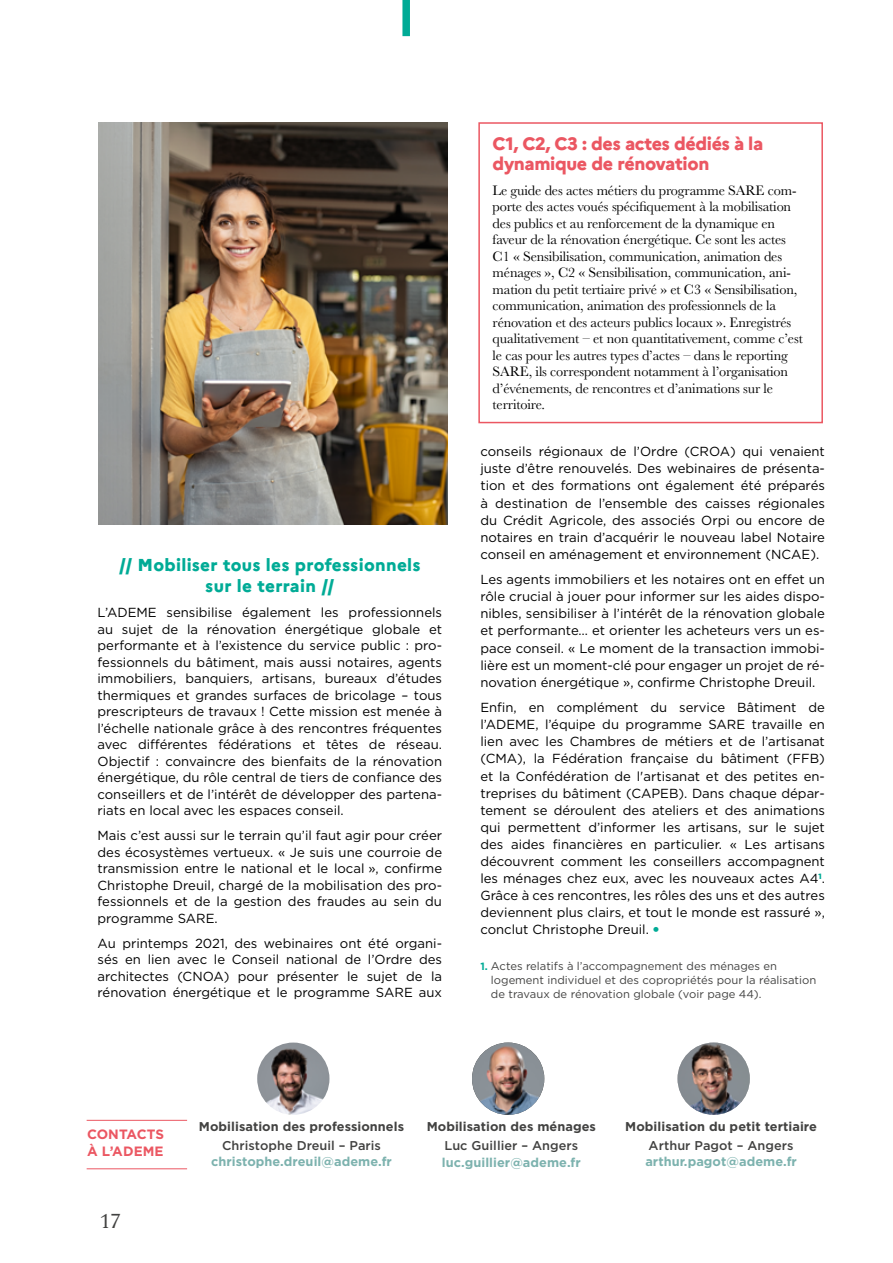
<style>
.page{position:relative;width:893px;height:1263px;background:#fff}
.page>*{position:absolute;margin:0;border:0;box-sizing:border-box;transform-origin:0 0}
.t1{font:21px "Spectral";color:#424241}
.t2{font:800 18px/19.5px "Marianne";letter-spacing:-.02em;color:#eb5762}
.t3{font:800 17.25px/21px "Marianne";letter-spacing:.02em;color:#00ab96;text-align:center}
.t4{font:14.25px/16.5px "Baskerville";letter-spacing:-.01em;color:#000}
.t5{font:700 13.5px/16.5px "Gotham";letter-spacing:.005em;color:#eb5762}
.t6{font:13.2px/17.1px "Gotham";color:#000;text-align:justify}
.t7{font:700 12.75px "Gotham";letter-spacing:.005em;color:#424241}
.t8{font:700 12.75px "Gotham";letter-spacing:.005em;color:#7cb2ae}
.t9{font:500 12.75px "Gotham";letter-spacing:.005em;color:#424241}
.t10{font:11.25px/14.1px "Gotham";color:#424241}
.s1{font-weight:900;color:#00ab96}
.s2{font-weight:700;font-size:10.5px;color:#00ab96}
</style>
<div class="page">
<div style="left:402px;top:0;width:8px;height:36px;background:#00ab96"></div>
<hr style="left:87px;top:1120px;width:100px;height:1px;background:#eb5762">
<hr style="left:87px;top:1168px;width:100px;height:1px;background:#eb5762">
<img style="left:257px;top:1042px;width:72px;height:73px;border-radius:36px">
<img style="left:472px;top:1042px;width:72px;height:73px;border-radius:36px">
<img style="left:677px;top:1042px;width:73px;height:73px;border-radius:36px">
<div style="left:478px;top:122px;width:345px;height:301px;border:2px solid #eb5762"></div>
<img style="left:99px;top:122px;width:349px;height:402px">
<h3 class="t3" style="left:119px;top:555px;width:303px">// Mobiliser tous les professionnels sur le terrain //</h3>
<p class="t6" style="left:98px;top:604px;width:346px;line-height:16.5px;text-align:left">L’ADEME sensibilise également les professionnels au sujet de la rénovation énergétique globale et performante et à l’existence du service public : pro&shy;fessionnels du bâtiment, mais aussi notaires, agents immobiliers, banquiers, artisans, bureaux d’études thermiques et grandes surfaces de bricolage – tous prescripteurs de travaux ! Cette mission est menée à l’échelle nationale grâce à des rencontres fréquentes avec différentes fédérations et têtes de réseau.<br>Objectif : convaincre des bienfaits de la rénovation énergétique, du rôle central de tiers de confiance des conseillers et de l’intérêt de développer des partena&shy;riats en local avec les espaces conseil.</p>
<p class="t6" style="left:98px;top:827px;width:346px;line-height:16.5px">Mais c’est aussi sur le terrain qu’il faut agir pour créer des écosystèmes vertueux. « Je suis une courroie de transmission entre le national et le local », confirme Christophe Dreuil, chargé de la mobilisation des pro&shy;fessionnels et de la gestion des fraudes au sein du programme SARE.</p>
<p class="t6" style="left:98px;top:935px;width:346px;line-height:16.5px">Au printemps 2021, des webinaires ont été organi&shy;sés en lien avec le Conseil national de l’Ordre des architectes (CNOA) pour présenter le sujet de la rénovation énergétique et le programme SARE aux</p>
<h2 class="t2" style="left:493px;top:134px;width:272px">C1, C2, C3 : des actes dédiés à la dynamique de rénovation</h2>
<p class="t4" style="left:493px;top:182px;width:312px">Le guide des actes métiers du programme SARE com&shy;porte des actes voués spécifiquement à la mobilisation des publics et au renforcement de la dynamique en faveur de la rénovation énergétique. Ce sont les actes C1 « Sensibilisation, communication, animation des ménages », C2 « Sensibilisation, communication, ani&shy;mation du petit tertiaire privé » et C3 « Sensibilisation, communication, animation des professionnels de la rénovation et des acteurs publics locaux ». Enregistrés qualitativement – et non quantitativement, comme c’est le cas pour les autres types d’actes – dans le reporting SARE, ils correspondent notamment à l’organisation d’événements, de rencontres et d’animations sur le territoire.</p>
<p class="t6" style="left:480px;top:443px;width:346px">conseils régionaux de l’Ordre (CROA) qui venaient juste d’être renouvelés. Des webinaires de présenta&shy;tion et des formations ont également été préparés à destination de l’ensemble des caisses régionales du Crédit Agricole, des associés Orpi ou encore de notaires en train d’acquérir le nouveau label Notaire conseil en aménagement et environnement (NCAE).</p>
<p class="t6" style="left:480px;top:571px;width:346px">Les agents immobiliers et les notaires ont en effet un rôle crucial à jouer pour informer sur les aides dispo&shy;nibles, sensibiliser à l’intérêt de la rénovation globale et performante… et orienter les acheteurs vers un es&shy;pace conseil. « Le moment de la transaction immobi&shy;lière est un moment-clé pour engager un projet de ré&shy;novation énergétique », confirme Christophe Dreuil.</p>
<p class="t6" style="left:480px;top:699px;width:346px;text-align:left">Enfin, en complément du service Bâtiment de l’ADEME, l’équipe du programme SARE travaille en lien avec les Chambres de métiers et de l’artisanat (CMA), la Fédération française du bâtiment (FFB) et la Confédération de l'artisanat et des petites en&shy;treprises du bâtiment (CAPEB). Dans chaque dépar&shy;tement se déroulent des ateliers et des animations qui permettent d’informer les artisans, sur le sujet des aides financières en particulier. « Les artisans découvrent comment les conseillers accompagnent les ménages chez eux, avec les nouveaux actes A4<sup>1</sup>.<br>Grâce à ces rencontres, les rôles des uns et des autres deviennent plus clairs, et tout le monde est rassuré », conclut Christophe Dreuil. <span class="s1">•</span></p>
<p class="t10" style="left:491px;top:958px;width:327px;text-indent:-11px"><span class="s2">1.</span> Actes relatifs à l’accompagnement des ménages en logement individuel et des copropriétés pour la réalisation de travaux de rénovation globale (voir page 44).</p>
<p class="t5" style="left:87px;top:1126px;width:79px">CONTACTS<br>À L’ADEME</p>
<h1 class="t1" style="left:100px;top:1205px;width:22px">17</h1>
<p class="t7" style="left:199px;top:1118px;width:207px">Mobilisation des professionnels</p>
<p class="t9" style="left:222px;top:1137px;width:160px">Christophe Dreuil – Paris</p>
<p class="t8" style="left:211px;top:1152px;width:182px">christophe.dreuil@ademe.fr</p>
<p class="t7" style="left:427px;top:1118px;width:171px">Mobilisation des ménages</p>
<p class="t9" style="left:444px;top:1137px;width:135px">Luc Guillier – Angers</p>
<p class="t8" style="left:442px;top:1154px;width:140px">luc.guillier@ademe.fr</p>
<p class="t7" style="left:625px;top:1118px;width:193px">Mobilisation du petit tertiaire</p>
<p class="t9" style="left:649px;top:1137px;width:147px">Arthur Pagot – Angers</p>
<p class="t8" style="left:645px;top:1152px;width:153px">arthur.pagot@ademe.fr</p>
</div>
